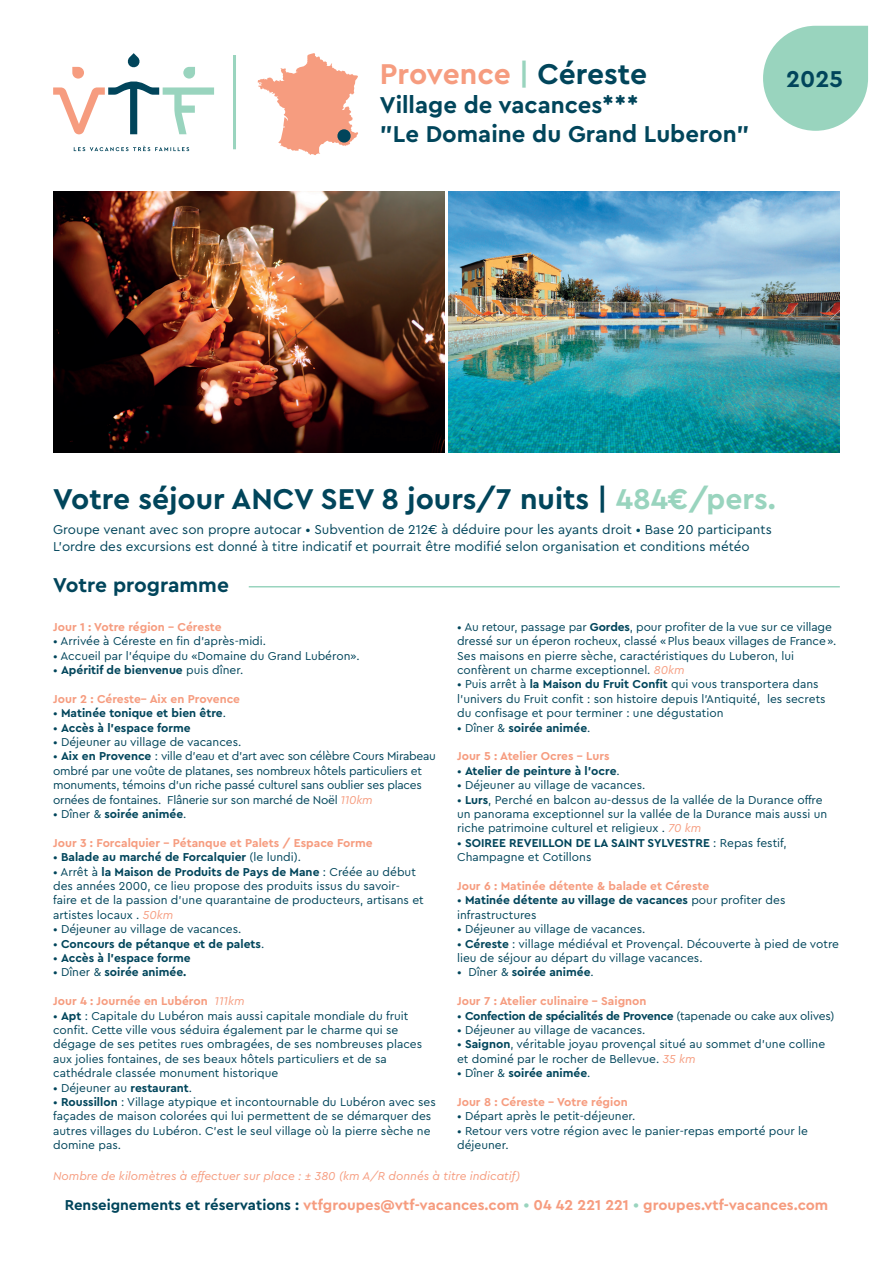
<style>
.page{position:relative;width:893px;height:1263px;background:#fff}
.page>*{position:absolute;margin:0;border:0;box-sizing:border-box;transform-origin:0 0}
.t1{font:700 30px "Cera PRO";color:#01455b}
.t2{font:700 30px "Cera PRO";letter-spacing:-.01em;color:#f69c7f}
.t3{font:700 24px/28.8px "Cera PRO";color:#01455b}
.t4{font:700 21px "Cera PRO";color:#01455b}
.t5{font:700 15px "Cera PRO";color:#f69c7f}
.t6{font:13.5px/16.2px "Cera PRO";color:#01455b}
.t7{font:12px/14.4px "Cera PRO";color:#01455b}
.t8{font:700 12px/14.4px "Cera PRO";color:#01455b}
.t9{font:700 12px "Cera PRO";color:#f69c7f}
.t10{font:12px/14.4px "Cera PRO";letter-spacing:-.02em;color:#01455b}
.t11{font:italic 12px "Cera Pro";color:#f69c7f}
.t12{font:700 12px "Cera PRO";letter-spacing:-.02em;color:#01455b}
.s1{color:#99d4be}
.s2{color:#01455b}
.s3{font-weight:400}
.s4{font-weight:700}
.s5{font-family:"Cera Pro";font-style:italic;color:#f69c7f}
.s6{font-family:"Cera Pro";font-weight:400;font-style:italic}
.s7{font-weight:500;color:#99d4be}
</style>
<div class="page">
<hr style="left:249px;top:586px;width:591px;height:1px;background:#99d4be">
<svg style="left:74px;top:146px;width:115px;height:5px"></svg>
<svg style="left:53px;top:53px;width:161px;height:81px"></svg>
<hr style="left:233px;top:55px;width:3px;height:94px;background:#99d4be">
<img style="left:53px;top:191px;width:391px;height:262px">
<img style="left:449px;top:191px;width:391px;height:262px">
<svg style="left:763px;top:26px;width:105px;height:105px"></svg>
<svg style="left:258px;top:53px;width:100px;height:102px"></svg>
<div style="left:338px;top:130px;width:12px;height:12px;background:#01455b;border-radius:50%"></div>
<div style="left:337px;top:129px;width:14px;height:14px;border:2px solid #01455b;border-radius:50%"></div>
<h1 class="t2" style="left:380px;top:54px;width:269px">Provence <span class="s1">|</span> <span class="s2">Céreste</span></h1>
<h2 class="t3" style="left:380px;top:89px;width:371px">Village de vacances***<br>"Le Domaine du Grand Luberon"</h2>
<h2 class="t3" style="left:786px;top:64px;width:58px">2025</h2>
<h1 class="t1" style="left:53px;top:479px;width:724px">Votre séjour ANCV SEV 8 jours/7 nuits | <span class="s1">484€/pers.</span></h1>
<p class="t6" style="left:53px;top:521px;width:720px">Groupe venant avec son propre autocar • Subvention de 212€ à déduire pour les ayants droit • Base 20 participants<br>L’ordre des excursions est donné à titre indicatif et pourrait être modifié selon organisation et conditions météo</p>
<h3 class="t4" style="left:53px;top:571px;width:177px">Votre programme</h3>
<p class="t9" style="left:53px;top:619px;width:170px">Jour 1 : Votre région - Céreste</p>
<p class="t7" style="left:53px;top:633px;width:214px">• Arrivée à Céreste en fin d’après-midi.</p>
<p class="t7" style="left:53px;top:648px;width:308px">• Accueil par l’équipe du «Domaine du Grand Lubéron».</p>
<p class="t8" style="left:53px;top:662px;width:192px"><span class="s3">•</span> Apéritif de bienvenue <span class="s3">puis dîner.</span></p>
<p class="t9" style="left:53px;top:691px;width:188px">Jour 2 : Céreste– Aix en Provence</p>
<p class="t8" style="left:53px;top:705px;width:174px"><span class="s3">•</span> Matinée tonique et bien être<span class="s3">.</span></p>
<p class="t8" style="left:53px;top:720px;width:139px"><span class="s3">•</span> Accès à l’espace forme</p>
<p class="t7" style="left:53px;top:734px;width:190px">• Déjeuner au village de vacances.</p>
<p class="t10" style="left:53px;top:749px;width:384px">• <span class="s4">Aix en Provence</span> : ville d’eau et d’art avec son célèbre Cours Mirabeau ombré par une voûte de platanes, ses nombreux hôtels particuliers et monuments, témoins d’un riche passé culturel sans oublier ses places ornées de fontaines. Flânerie sur son marché de Noël <span class="s5">110km</span></p>
<p class="t8" style="left:53px;top:806px;width:135px"><span class="s3">• Dîner &amp;</span> soirée animée<span class="s3">.</span></p>
<p class="t9" style="left:53px;top:835px;width:321px">Jour 3 : Forcalquier – Pétanque et Palets / Espace Forme</p>
<p class="t8" style="left:53px;top:849px;width:249px"><span class="s3">•</span> Balade au marché de Forcalquier <span class="s3">(le lundi).</span></p>
<p class="t7" style="left:53px;top:864px;width:372px">• Arrêt à <span class="s4">la Maison de Produits de Pays de Mane</span> : Créée au début des années 2000, ce lieu propose des produits issus du savoir&shy;faire et de la passion d’une quarantaine de producteurs, artisans et artistes locaux . <span class="s5">50km</span></p>
<p class="t7" style="left:53px;top:921px;width:190px">• Déjeuner au village de vacances.</p>
<p class="t8" style="left:53px;top:936px;width:213px"><span class="s3">•</span> Concours de pétanque et de palets<span class="s3">.</span></p>
<p class="t8" style="left:53px;top:950px;width:139px"><span class="s3">•</span> Accès à l’espace forme</p>
<p class="t8" style="left:53px;top:965px;width:135px"><span class="s3">• Dîner &amp;</span> soirée animée.</p>
<p class="t9" style="left:53px;top:993px;width:193px">Jour 4 : Journée en Lubéron <span class="s6">111km</span></p>
<p class="t7" style="left:53px;top:1008px;width:370px">• <span class="s4">Apt</span> : Capitale du Lubéron mais aussi capitale mondiale du fruit confit. Cette ville vous séduira également par le charme qui se dégage de ses petites rues ombragées, de ses nombreuses places aux jolies fontaines, de ses beaux hôtels particuliers et de sa cathédrale classée monument historique</p>
<p class="t7" style="left:53px;top:1080px;width:140px">• Déjeuner au <span class="s4">restaurant</span>.</p>
<p class="t7" style="left:53px;top:1094px;width:384px">• <span class="s4">Roussillon</span> : Village atypique et incontournable du Lubéron avec ses façades de maison colorées qui lui permettent de se démarquer des autres villages du Lubéron. C’est le seul village où la pierre sèche ne domine pas.</p>
<p class="t7" style="left:457px;top:619px;width:381px">• Au retour, passage par <span class="s4">Gordes</span>, pour profiter de la vue sur ce village dressé sur un éperon rocheux, classé « Plus beaux villages de France ».<br>Ses maisons en pierre sèche, caractéristiques du Luberon, lui confèrent un charme exceptionnel. <span class="s5">80km</span></p>
<p class="t7" style="left:457px;top:677px;width:370px">• Puis arrêt à <span class="s4">la Maison du Fruit Confit</span> qui vous transportera dans l’univers du Fruit confit : son histoire depuis l’Antiquité, les secrets du confisage et pour terminer : une dégustation</p>
<p class="t8" style="left:457px;top:720px;width:135px"><span class="s3">• Dîner &amp;</span> soirée animée<span class="s3">.</span></p>
<p class="t9" style="left:457px;top:748px;width:154px">Jour 5 : Atelier Ocres – Lurs</p>
<p class="t8" style="left:457px;top:763px;width:164px"><span class="s3">•</span> Atelier de peinture à l’ocre<span class="s3">.</span></p>
<p class="t7" style="left:457px;top:777px;width:190px">• Déjeuner au village de vacances.</p>
<p class="t7" style="left:457px;top:792px;width:372px">• <span class="s4">Lurs</span>, Perché en balcon au-dessus de la vallée de la Durance offre un panorama exceptionnel sur la vallée de la Durance mais aussi un riche patrimoine culturel et religieux . <span class="s5">70 km</span></p>
<p class="t7" style="left:457px;top:835px;width:331px">• <span class="s4">SOIREE REVEILLON DE LA SAINT SYLVESTRE</span> : Repas festif,<br>Champagne et Cotillons</p>
<p class="t9" style="left:457px;top:878px;width:254px">Jour 6 : Matinée détente &amp; balade et Céreste</p>
<p class="t8" style="left:457px;top:893px;width:330px"><span class="s3">•</span> Matinée détente au village de vacances <span class="s3">pour profiter des infrastructures</span></p>
<p class="t7" style="left:457px;top:921px;width:190px">• Déjeuner au village de vacances.</p>
<p class="t7" style="left:457px;top:936px;width:383px">• <span class="s4">Céreste</span> : village médiéval et Provençal. Découverte à pied de votre lieu de séjour au départ du village vacances.</p>
<p class="t8" style="left:457px;top:965px;width:138px"><span class="s3">• Dîner &amp;</span> soirée animée<span class="s3">.</span></p>
<p class="t9" style="left:457px;top:993px;width:191px">Jour 7 : Atelier culinaire – Saignon</p>
<p class="t12" style="left:457px;top:1008px;width:379px"><span class="s3">•</span> Confection de spécialités de Provence <span class="s3">(tapenade ou cake aux olives)</span></p>
<p class="t7" style="left:457px;top:1022px;width:190px">• Déjeuner au village de vacances.</p>
<p class="t7" style="left:457px;top:1037px;width:370px">• <span class="s4">Saignon</span>, véritable joyau provençal situé au sommet d’une colline et dominé par le rocher de Bellevue. <span class="s5">35 km</span></p>
<p class="t8" style="left:457px;top:1065px;width:135px"><span class="s3">• Dîner &amp;</span> soirée animée<span class="s3">.</span></p>
<p class="t9" style="left:457px;top:1094px;width:172px">Jour 8 : Céreste – Votre région</p>
<p class="t7" style="left:457px;top:1109px;width:180px">• Départ après le petit-déjeuner.</p>
<p class="t7" style="left:457px;top:1123px;width:352px">• Retour vers votre région avec le panier-repas emporté pour le déjeuner.</p>
<p class="t11" style="left:53px;top:1168px;width:468px">Nombre de kilomètres à effectuer sur place : ± 380 (km A/R donnés à titre indicatif)</p>
<p class="t5" style="left:65px;top:1195px;width:765px"><span class="s2">Renseignements et réservations :</span> vtfgroupes@vtf-vacances.com <span class="s7">•</span> 04 42 221 221 <span class="s7">•</span> groupes.vtf-vacances.com</p>
</div>
